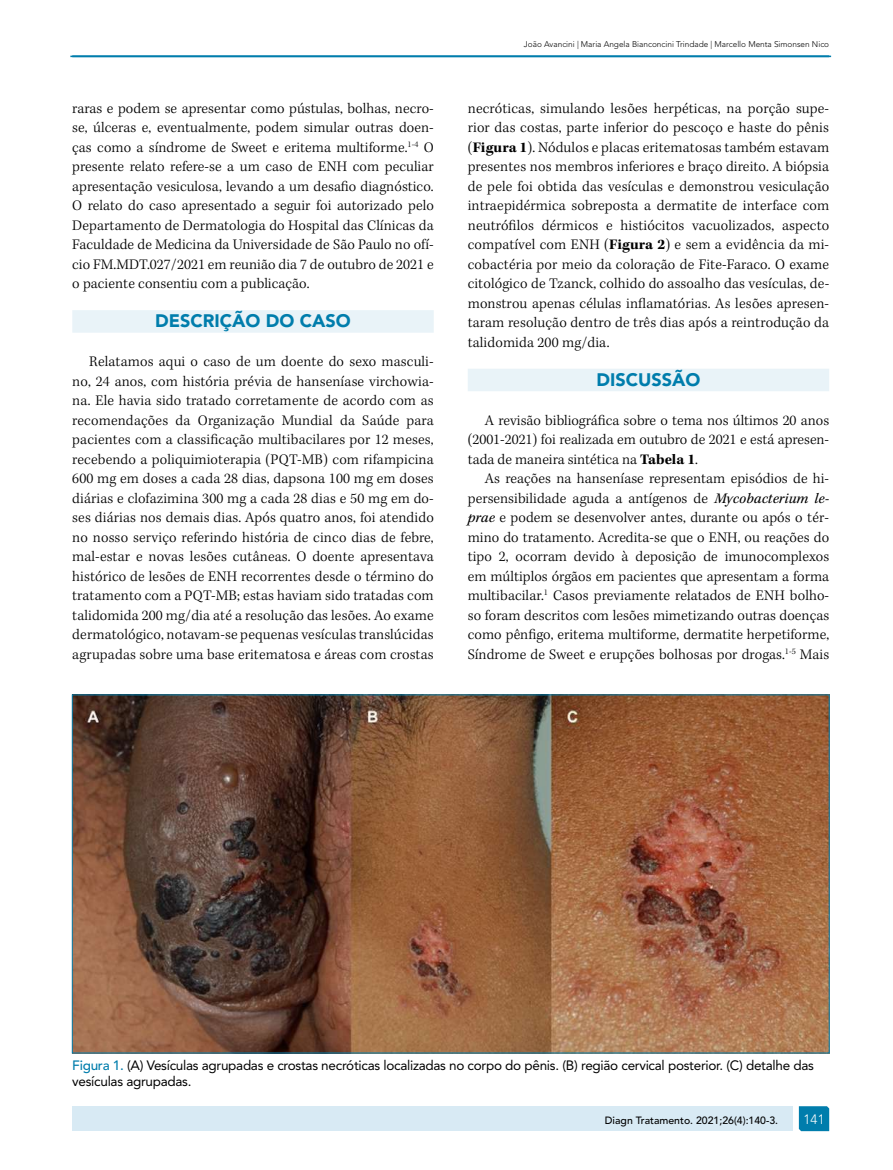
<style>
.page{position:relative;width:893px;height:1170px;background:#fff}
.page>*{position:absolute;margin:0;border:0;box-sizing:border-box;transform-origin:0 0}
.t1{font:900 18px "Avenir LT Std";color:#007dac}
.t2{font:300 15px/19.5px "Kepler Std";letter-spacing:.005em;color:#000;text-align:justify}
.t3{font:13.5px/16.2px "Avenir LT Std";letter-spacing:-.02em;color:#000}
.t4{font:300 13.5px "Avenir LT Std";color:#fff}
.t5{font:500 10.5px "Avenir LT Std";color:#000}
.t6{font:300 8.25px "Avenir LT Std";color:#000}
.s1{font-weight:700}
.s2{font-weight:400;font-style:italic}
.s3{font-weight:500;color:#007dac}
</style>
<div class="page">
<div style="left:72px;top:310px;width:362px;height:22px;background:#e9f3f8"></div>
<div style="left:468px;top:368px;width:361px;height:23px;background:#e9f3f8"></div>
<img style="left:74px;top:696px;width:754px;height:355px">
<hr style="left:70px;top:56px;width:761px;height:1px;background:#007dac">
<svg style="left:799px;top:1106px;width:30px;height:24px"></svg>
<div style="left:72px;top:1106px;width:721px;height:24px;background:#d8eaf4"></div>
<p class="t2" style="left:72px;top:99px;width:363px">raras e podem se apresentar como pústulas, bolhas, necro&shy;se, úlceras e, eventualmente, podem simular outras doen&shy;ças como a síndrome de Sweet e eritema multiforme.<sup>1-4</sup> O presente relato refere-se a um caso de ENH com peculiar apresentação vesiculosa, levando a um desafio diagnóstico.<br>O relato do caso apresentado a seguir foi autorizado pelo Departamento de Dermatologia do Hospital das Clínicas da Faculdade de Medicina da Universidade de São Paulo no ofí&shy;cio FM.MDT.027/2021 em reunião dia 7 de outubro de 2021 e o paciente consentiu com a publicação.</p>
<p class="t1" style="left:155px;top:310px;width:197px">DESCRIÇÃO DO CASO</p>
<p class="t2" style="left:72px;top:352px;width:363px;text-indent:17px">Relatamos aqui o caso de um doente do sexo masculi&shy;no, 24 anos, com história prévia de hanseníase virchowia&shy;na. Ele havia sido tratado corretamente de acordo com as recomendações da Organização Mundial da Saúde para pacientes com a classificação multibacilares por 12 meses, recebendo a poliquimioterapia (PQT-MB) com rifampicina 600 mg em doses a cada 28 dias, dapsona 100 mg em doses diárias e clofazimina 300 mg a cada 28 dias e 50 mg em do&shy;ses diárias nos demais dias. Após quatro anos, foi atendido no nosso serviço referindo história de cinco dias de febre, mal-estar e novas lesões cutâneas. O doente apresentava histórico de lesões de ENH recorrentes desde o término do tratamento com a PQT-MB; estas haviam sido tratadas com talidomida 200 mg/dia até a resolução das lesões. Ao exame dermatológico, notavam-se pequenas vesículas translúcidas agrupadas sobre uma base eritematosa e áreas com crostas</p>
<p class="t6" style="left:524px;top:39px;width:307px">João Avancini | Maria Angela Bianconcini Trindade | Marcello Menta Simonsen Nico</p>
<p class="t2" style="left:468px;top:99px;width:363px">necróticas, simulando lesões herpéticas, na porção supe&shy;rior das costas, parte inferior do pescoço e haste do pênis (<span class="s1">Figura 1</span>). Nódulos e placas eritematosas também estavam presentes nos membros inferiores e braço direito. A biópsia de pele foi obtida das vesículas e demonstrou vesiculação intraepidérmica sobreposta a dermatite de interface com neutrófilos dérmicos e histiócitos vacuolizados, aspecto compatível com ENH (<span class="s1">Figura 2</span>) e sem a evidência da mi&shy;cobactéria por meio da coloração de Fite-Faraco. O exame citológico de Tzanck, colhido do assoalho das vesículas, de&shy;monstrou apenas células inflamatórias. As lesões apresen&shy;taram resolução dentro de três dias após a reintrodução da talidomida 200 mg/dia.</p>
<p class="t1" style="left:596px;top:368px;width:105px">DISCUSSÃO</p>
<p class="t2" style="left:468px;top:411px;width:363px;text-indent:17px">A revisão bibliográfica sobre o tema nos últimos 20 anos (2001-2021) foi realizada em outubro de 2021 e está apresen&shy;tada de maneira sintética na <span class="s1">Tabela 1</span>.</p>
<p class="t2" style="left:468px;top:469px;width:363px;text-indent:17px">As reações na hanseníase representam episódios de hi&shy;persensibilidade aguda a antígenos de <span class="s2">Mycobacterium le&shy;prae</span> e podem se desenvolver antes, durante ou após o tér&shy;mino do tratamento. Acredita-se que o ENH, ou reações do tipo 2, ocorram devido à deposição de imunocomplexos em múltiplos órgãos em pacientes que apresentam a forma multibacilar.<sup>1</sup> Casos previamente relatados de ENH bolho&shy;so foram descritos com lesões mimetizando outras doenças como pênfigo, eritema multiforme, dermatite herpetiforme, Síndrome de Sweet e erupções bolhosas por drogas.<sup>1-5</sup> Mais</p>
<p class="t3" style="left:72px;top:1057px;width:743px"><span class="s3">Figura 1.</span> (A) Vesículas agrupadas e crostas necróticas localizadas no corpo do pênis. (B) região cervical posterior. (C) detalhe das vesículas agrupadas.</p>
<p class="t5" style="left:605px;top:1114px;width:175px">Diagn Tratamento. 2021;26(4):140-3.</p>
<p class="t4" style="left:803px;top:1111px;width:23px">141</p>
</div>
